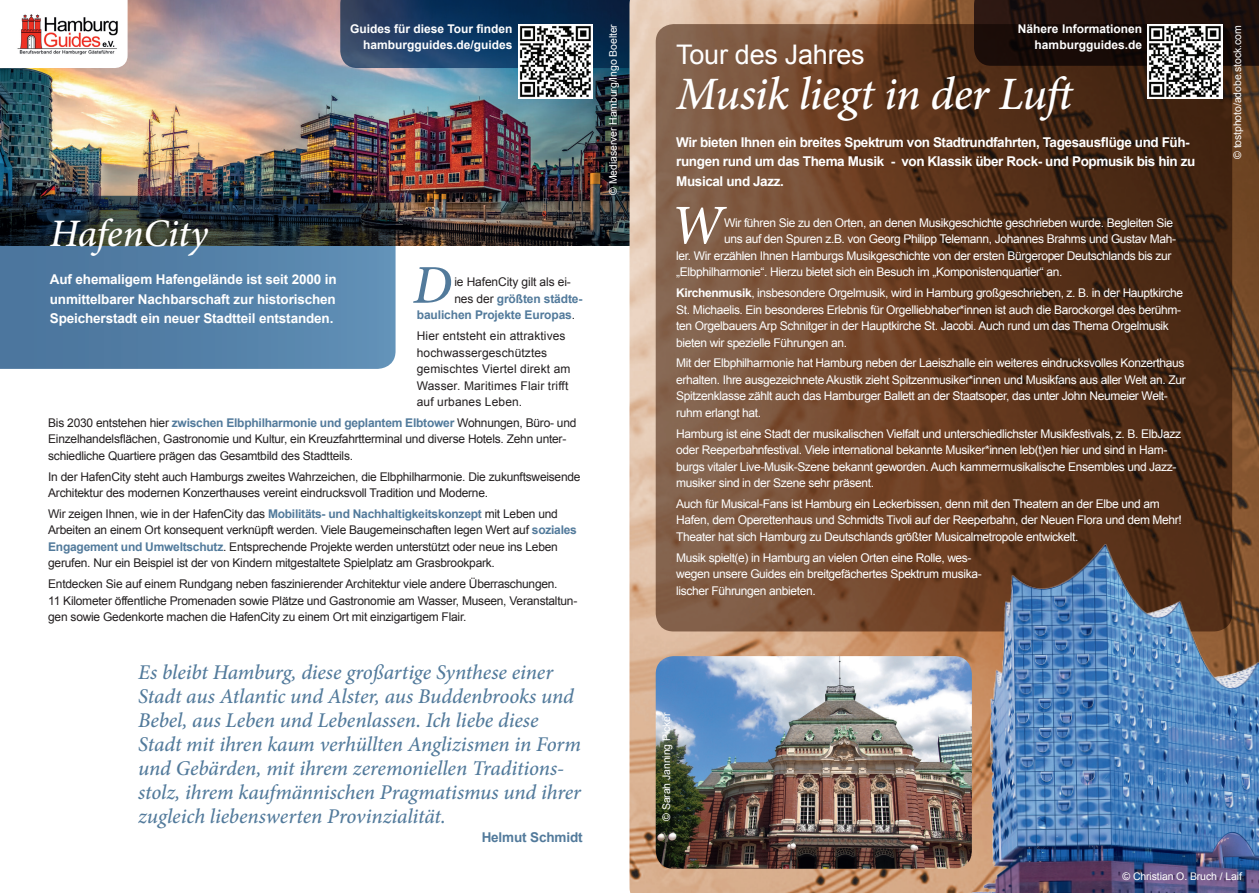
<style>
.page{position:relative;width:1259px;height:893px;background:#fff}
.page>*{position:absolute;margin:0;border:0;box-sizing:border-box;transform-origin:0 0}
.t1{font:italic 500 56.1px "Minion Pro";color:#fff}
.t2{font:italic 500 54.75px "Minion Pro";color:#527a9b}
.t3{font:italic 500 46.5px "Minion Pro";letter-spacing:-.015em;color:#fff}
.t4{font:italic 500 39px "Minion Pro";letter-spacing:-.01em;color:#fff}
.t5{font:27px "Arial";letter-spacing:-.01em;color:#fff}
.t6{font:italic 500 21px/24px "Minion Pro";letter-spacing:-.005em;color:#527a9b}
.t7{font:700 13.5px/19.5px "Arial";letter-spacing:-.03em;color:#fff;text-align:justify}
.t8{font:700 13.5px "Arial";letter-spacing:-.01em;color:#527a9b}
.t9{font:12px/16.5px "Arial";letter-spacing:-.03em;color:#fff}
.t10{font:12px/16.5px "Arial";letter-spacing:-.02em;color:#231f20}
.t11{font:12px/16.5px "Arial";letter-spacing:.01em;color:#231f20}
.t12{font:700 12px/16.2px "Arial";color:#fff;text-align:right}
.t13{font:700 12px "Arial";letter-spacing:-.01em;color:#527a9b}
.t14{font:10.5px "Arial";letter-spacing:-.01em;color:#fff}
.s1{font-weight:700}
.s2{font-weight:400;color:#231f20}
.s3{font-weight:700;color:#527a9b}
</style>
<div class="page">
<img style="left:0;top:0;width:629px;height:246px">
<svg style="left:0;top:196px;width:395px;height:173px;background:#456784"></svg>
<svg style="left:340px;top:0;width:289px;height:68px;background:#17385e"></svg>
<img style="left:629px;top:0;width:630px;height:893px">
<svg style="left:656px;top:24px;width:576px;height:607px;background:#654029"></svg>
<img style="left:656px;top:656px;width:215px;height:213px">
<img style="left:871px;top:500px;width:388px;height:393px">
<img style="left:518px;top:24px;width:75px;height:75px">
<svg style="left:0;top:0;width:128px;height:68px"></svg>
<img style="left:17px;top:12px;width:104px;height:43px">
<svg style="left:974px;top:0;width:285px;height:66px;background:#1d0f0b"></svg>
<img style="left:1148px;top:24px;width:74px;height:75px">
<p class="t14" style="left:606px;top:195px;width:172px;rotate:-90deg">© Mediaserver Hamburg/Ingo Boelter</p>
<p class="t12" style="left:350px;top:21px;width:164px">Guides für diese Tour finden hamburgguides.de/guides</p>
<p class="t12" style="left:1018px;top:21px;width:126px">Nähere Informationen hamburgguides.de</p>
<p class="t14" style="left:1230px;top:159px;width:135px;rotate:-90deg">© tostphoto/adobe.stock.com</p>
<h3 class="t5" style="left:676px;top:37px;width:190px">Tour des Jahres</h3>
<h3 class="t3" style="left:676px;top:62px;width:406px">Musik liegt in der Luft</h3>
<p class="t7" style="left:676px;top:133px;width:520px;text-align:left">Wir bieten Ihnen ein breites Spektrum von Stadtrundfahrten, Tagesausflüge und Füh&shy;rungen rund um das Thema Musik - von Klassik über Rock- und Popmusik bis hin zu<br>Musical und Jazz.</p>
<h1 class="t1" style="left:670px;top:187px;width:55px">W</h1>
<p class="t9" style="left:724px;top:215px;width:450px">Wir führen Sie zu den Orten, an denen Musikgeschichte geschrieben wurde. Begleiten Sie</p>
<p class="t9" style="left:724px;top:231px;width:453px">uns auf den Spuren z.B. von Georg Philipp Telemann, Johannes Brahms und Gustav Mah-</p>
<p class="t9" style="left:676px;top:248px;width:497px">ler. Wir erzählen Ihnen Hamburgs Musikgeschichte von der ersten Bürgeroper Deutschlands bis zur</p>
<p class="t9" style="left:676px;top:264px;width:388px">„Elbphilharmonie“. Hierzu bietet sich ein Besuch im „Komponistenquartier“ an.</p>
<p class="t9" style="left:676px;top:285px;width:508px"><span class="s1">Kirchenmusik</span>, insbesondere Orgelmusik, wird in Hamburg großgeschrieben, z. B. in der Hauptkirche St. Michaelis. Ein besonderes Erlebnis für Orgelliebhaber*innen ist auch die Barockorgel des berühm&shy;ten Orgelbauers Arp Schnitger in der Hauptkirche St. Jacobi. Auch rund um das Thema Orgelmusik bieten wir spezielle Führungen an.</p>
<p class="t9" style="left:676px;top:355px;width:511px">Mit der Elbphilharmonie hat Hamburg neben der Laeiszhalle ein weiteres eindrucksvolles Konzerthaus erhalten. Ihre ausgezeichnete Akustik zieht Spitzenmusiker*innen und Musikfans aus aller Welt an. Zur Spitzenklasse zählt auch das Hamburger Ballett an der Staatsoper, das unter John Neumeier Welt&shy;ruhm erlangt hat.</p>
<p class="t9" style="left:676px;top:425px;width:506px">Hamburg ist eine Stadt der musikalischen Vielfalt und unterschiedlichster Musikfestivals, z. B. ElbJazz oder Reeperbahnfestival. Viele international bekannte Musiker*innen leb(t)en hier und sind in Ham&shy;burgs vitaler Live-Musik-Szene bekannt geworden. Auch kammermusikalische Ensembles und Jazz&shy;musiker sind in der Szene sehr präsent.</p>
<p class="t9" style="left:676px;top:496px;width:507px">Auch für Musical-Fans ist Hamburg ein Leckerbissen, denn mit den Theatern an der Elbe und am<br>Hafen, dem Operettenhaus und Schmidts Tivoli auf der Reeperbahn, der Neuen Flora und dem Mehr!<br>Theater hat sich Hamburg zu Deutschlands größter Musicalmetropole entwickelt.</p>
<p class="t9" style="left:676px;top:549px;width:307px">Musik spielt(e) in Hamburg an vielen Orten eine Rolle, wes&shy;wegen unsere Guides ein breitgefächertes Spektrum musika&shy;lischer Führungen anbieten.</p>
<h3 class="t4" style="left:50px;top:207px;width:160px">HafenCity</h3>
<p class="t7" style="left:50px;top:270px;width:288px">Auf ehemaligem Hafengelände ist seit 2000 in unmittelbarer Nachbarschaft zur historischen Speicherstadt ein neuer Stadtteil entstanden.</p>
<h2 class="t2" style="left:413px;top:248px;width:41px">D</h2>
<p class="t10" style="left:454px;top:274px;width:118px">ie HafenCity gilt als ei-</p>
<p class="t13" style="left:454px;top:291px;width:130px"><span class="s2">nes der</span> größten städte-</p>
<p class="t13" style="left:417px;top:307px;width:160px">baulichen Projekte Europas<span class="s2">.</span></p>
<p class="t11" style="left:417px;top:328px;width:155px">Hier entsteht ein attraktives hochwassergeschütztes gemischtes Viertel direkt am<br>Wasser. Maritimes Flair trifft auf urbanes Leben.</p>
<p class="t10" style="left:48px;top:414px;width:530px">Bis 2030 entstehen hier <span class="s3">zwischen Elbphilharmonie und geplantem Elbtower</span> Wohnungen, Büro- und<br>Einzelhandelsflächen, Gastronomie und Kultur, ein Kreuzfahrtterminal und diverse Hotels. Zehn unter&shy;schiedliche Quartiere prägen das Gesamtbild des Stadtteils.</p>
<p class="t10" style="left:48px;top:468px;width:534px">In der HafenCity steht auch Hamburgs zweites Wahrzeichen, die Elbphilharmonie. Die zukunftsweisende<br>Architektur des modernen Konzerthauses vereint eindrucksvoll Tradition und Moderne.</p>
<p class="t10" style="left:48px;top:505px;width:530px">Wir zeigen Ihnen, wie in der HafenCity das <span class="s3">Mobilitäts- und Nachhaltigkeitskonzept</span> mit Leben und Arbeiten an einem Ort konsequent verknüpft werden. Viele Baugemeinschaften legen Wert auf <span class="s3">soziales Engagement und Umweltschutz</span>. Entsprechende Projekte werden unterstützt oder neue ins Leben gerufen. Nur ein Beispiel ist der von Kindern mitgestaltete Spielplatz am Grasbrookpark.</p>
<p class="t10" style="left:48px;top:576px;width:530px">Entdecken Sie auf einem Rundgang neben faszinierender Architektur viele andere Überraschungen.<br>11 Kilometer öffentliche Promenaden sowie Plätze und Gastronomie am Wasser, Museen, Veranstaltun&shy;gen sowie Gedenkorte machen die HafenCity zu einem Ort mit einzigartigem Flair.</p>
<p class="t6" style="left:138px;top:660px;width:444px">Es bleibt Hamburg, diese großartige Synthese einer Stadt aus Atlantic und Alster, aus Buddenbrooks und Bebel, aus Leben und Lebenlassen. Ich liebe diese Stadt mit ihren kaum verhüllten Anglizismen in Form und Gebärden, mit ihrem zeremoniellen Traditions&shy;stolz, ihrem kaufmännischen Pragmatismus und ihrer zugleich liebenswerten Provinzialität.</p>
<p class="t8" style="left:482px;top:828px;width:103px">Helmut Schmidt</p>
<p class="t14" style="left:659px;top:821px;width:110px;rotate:-90deg">© Sarah Janning Picker</p>
<p class="t14" style="left:1122px;top:870px;width:121px">© Christian O. Bruch / Laif</p>
</div>
